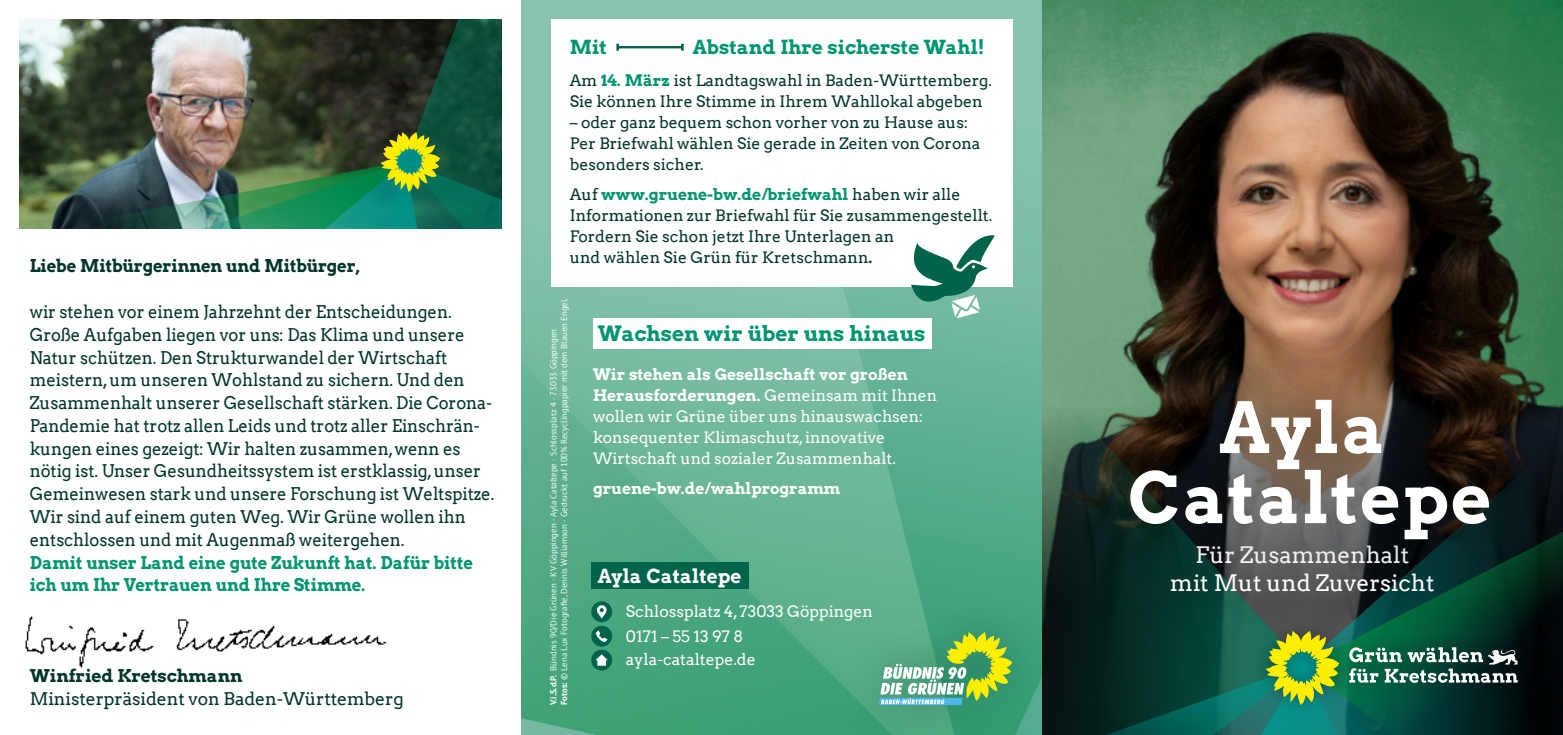
<style>
.page{position:relative;width:1563px;height:735px;background:#fff}
.page>*{position:absolute;margin:0;border:0;box-sizing:border-box;transform-origin:0 0}
.t1{font:70px/70px "Arvo Gr 00 F Cn";letter-spacing:.025em;color:#fff;text-align:center}
.t2{font:22.75px/28px "Arvo";color:#fff;text-align:center}
.t3{font:21px "Arvo Gr 00 F Cn";color:#009571}
.t4{font:19.25px "Arvo Gr 00 F Cn";color:#009571}
.t5{font:19.25px "Arvo Gr 00 F Cn";color:#fff}
.t6{font:17.5px/22.8px "Arvo";letter-spacing:-.005em;color:#00352b;scale:.95 1}
.t7{font:17.5px/22.8px "Arvo Gr 00 F Cn";letter-spacing:-.005em;color:#009571;scale:.95 1}
.t8{font:17.5px "Arvo";letter-spacing:-.005em;color:#00352b}
.t9{font:17.5px "Arvo Gr 00 F Cn";letter-spacing:-.005em;color:#00352b;scale:.95 1}
.t10{font:17.5px "Arvo Gr 00 F Cn";letter-spacing:-.005em;color:#00352b}
.t11{font:15.75px/21px "Arvo";color:#00352b}
.t12{font:15.75px/21px "Arvo";color:#fff}
.t13{font:15.75px/21px "Arvo Gr 00 F Cn";color:#fff}
.t14{font:15.75px "Arvo Gr 00 F Cn";color:#009571}
.t15{font:8.75px/10.5px "PT Sans";color:#fff}
.s1{font-family:"Arvo Gr 00 F Cn";color:#009571}
.s2{font-family:"Arvo";color:#00352b}
.s3{font-family:"Arvo Gr 00 F Cn"}
.s4{font-weight:700}
.s5{font-family:"Arvo"}
</style>
<div class="page">
<img style="left:1042px;top:0;width:521px;height:16px">
<img style="left:1042px;top:16px;width:521px;height:264px">
<img style="left:20px;top:20px;width:18px;height:208px">
<svg style="left:1042px;top:280px;width:521px;height:139px;background:#5a5b43"></svg>
<img style="left:25px;top:616px;width:362px;height:52px">
<svg style="left:1042px;top:331px;width:260px;height:299px;background:#3f5946"></svg>
<svg style="left:1469px;top:520px;width:94px;height:214px;background:#02120f"></svg>
<svg style="left:521px;top:0;width:521px;height:734px;background:#63b293"></svg>
<div style="left:1136px;top:509px;width:333px;height:121px;background:#000;opacity:.7"></div>
<div style="left:1069px;top:339px;width:480px;height:261px;background:#000;opacity:.85"></div>
<div style="left:1250px;top:614px;width:104px;height:105px;background:#000;opacity:.35"></div>
<div style="left:1472px;top:633px;width:61px;height:47px;background:#010b0b"></div>
<div style="left:1332px;top:652px;width:201px;height:47px;background:#000909"></div>
<div style="left:1332px;top:629px;width:167px;height:50px;background:#000;opacity:.35"></div>
<svg style="left:1050px;top:630px;width:467px;height:104px;background:#205942"></svg>
<div style="left:840px;top:593px;width:210px;height:141px;background:#00352b;opacity:.35"></div>
<svg style="left:879px;top:631px;width:133px;height:73px;background:#81bb79"></svg>
<img style="left:38px;top:20px;width:463px;height:208px">
<div style="left:551px;top:20px;width:461px;height:267px;background:#fff"></div>
<svg style="left:904px;top:235px;width:90px;height:83px"></svg>
<hr style="left:618px;top:46px;width:64px;height:2px;background:#00644b">
<svg style="left:616px;top:44px;width:3px;height:7px"></svg>
<svg style="left:681px;top:44px;width:3px;height:7px"></svg>
<div style="left:593px;top:318px;width:339px;height:30px;background:#fff"></div>
<div style="left:591px;top:601px;width:21px;height:20px;background:#00644b;border-radius:50%"></div>
<svg style="left:597px;top:605px;width:10px;height:13px"></svg>
<div style="left:591px;top:625px;width:21px;height:21px;background:#00644b;border-radius:50%"></div>
<svg style="left:596px;top:630px;width:11px;height:11px"></svg>
<div style="left:591px;top:649px;width:21px;height:21px;background:#00644b;border-radius:50%"></div>
<svg style="left:596px;top:654px;width:11px;height:11px"></svg>
<div style="left:591px;top:562px;width:157px;height:26px;background:#00644b"></div>
<p class="t9" style="left:30px;top:254px;width:349px">Liebe Mitbürgerinnen und Mitbürger,</p>
<p class="t6" style="left:30px;top:300px;width:490px">wir stehen vor einem Jahrzehnt der Entscheidungen.<br>Große Aufgaben liegen vor uns: Das Klima und unsere Natur schützen. Den Strukturwandel der Wirtschaft meistern, um unseren Wohlstand zu sichern. Und den Zusammenhalt unserer Gesellschaft stärken. Die Corona-Pandemie hat trotz allen Leids und trotz aller Einschrän&shy;kungen eines gezeigt: Wir halten zusammen, wenn es nötig ist. Unser Gesundheitssystem ist erstklassig, unser Gemeinwesen stark und unsere Forschung ist Weltspitze.<br>Wir sind auf einem guten Weg. Wir Grüne wollen ihn entschlossen und mit Augenmaß weitergehen.</p>
<p class="t7" style="left:30px;top:549px;width:468px">Damit unser Land eine gute Zukunft hat. Dafür bitte ich um Ihr Vertrauen und Ihre Stimme.</p>
<p class="t10" style="left:30px;top:663px;width:214px">Winfried Kretschmann</p>
<p class="t8" style="left:30px;top:688px;width:375px">Ministerpräsident von Baden-Württemberg</p>
<p class="t4" style="left:570px;top:34px;width:39px">Mit</p>
<p class="t4" style="left:693px;top:34px;width:293px">Abstand Ihre sicherste Wahl!</p>
<p class="t11" style="left:570px;top:70px;width:424px">Am <span class="s1">14. März</span> ist Landtagswahl in Baden-Württemberg.<br>Sie können Ihre Stimme in Ihrem Wahllokal abgeben</p>
<p class="t11" style="left:570px;top:112px;width:412px">– oder ganz bequem schon vorher von zu Hause aus:<br>Per Briefwahl wählen Sie gerade in Zeiten von Corona besonders sicher.</p>
<p class="t14" style="left:570px;top:183px;width:392px"><span class="s2">Auf</span> www.gruene-bw.de/briefwahl <span class="s2">haben wir alle</span></p>
<p class="t11" style="left:570px;top:204px;width:424px">Informationen zur Briefwahl für Sie zusammengestellt.<br>Fordern Sie schon jetzt Ihre Unterlagen an<br>und wählen Sie Grün für Kretschmann<span class="s3">.</span></p>
<p class="t15" style="left:548px;top:704px;width:409px;rotate:-90deg"><span class="s4">V.i.S.d.P.</span> Bündnis 90/Die Grünen · KV Göppingen · Ayla Cataltepe · Schlossplatz 4 · 73033 Göppingen<br><span class="s4">Fotos:</span> © Lena Lux Fotografie, Dennis Williamson · Gedruckt auf 100% Recyclingpapier mit dem Blauen Engel.</p>
<p class="t3" style="left:598px;top:319px;width:329px">Wachsen wir über uns hinaus</p>
<p class="t13" style="left:593px;top:363px;width:346px">Wir stehen als Gesellschaft vor großen<br>Herausforderungen. <span class="s5">Gemeinsam mit Ihnen</span></p>
<p class="t12" style="left:593px;top:405px;width:332px">wollen wir Grüne über uns hinauswachsen: konsequenter Klimaschutz, innovative<br>Wirtschaft und sozialer Zusammenhalt.</p>
<p class="t13" style="left:593px;top:476px;width:249px">gruene-bw.de/wahlprogramm</p>
<p class="t5" style="left:598px;top:562px;width:145px">Ayla Cataltepe</p>
<p class="t12" style="left:626px;top:599px;width:248px;line-height:24.5px">Schlossplatz 4, 73033 Göppingen<br>0171 – 55 13 97 8</p>
<p class="t12" style="left:626px;top:648px;width:131px">ayla-cataltepe.de</p>
<h1 class="t1" style="left:1128px;top:389px;width:365px">Ayla<br>Cataltepe</h1>
<h2 class="t2" style="left:1170px;top:540px;width:266px">Für Zusammenhalt<br>mit Mut und Zuversicht</h2>
</div>
